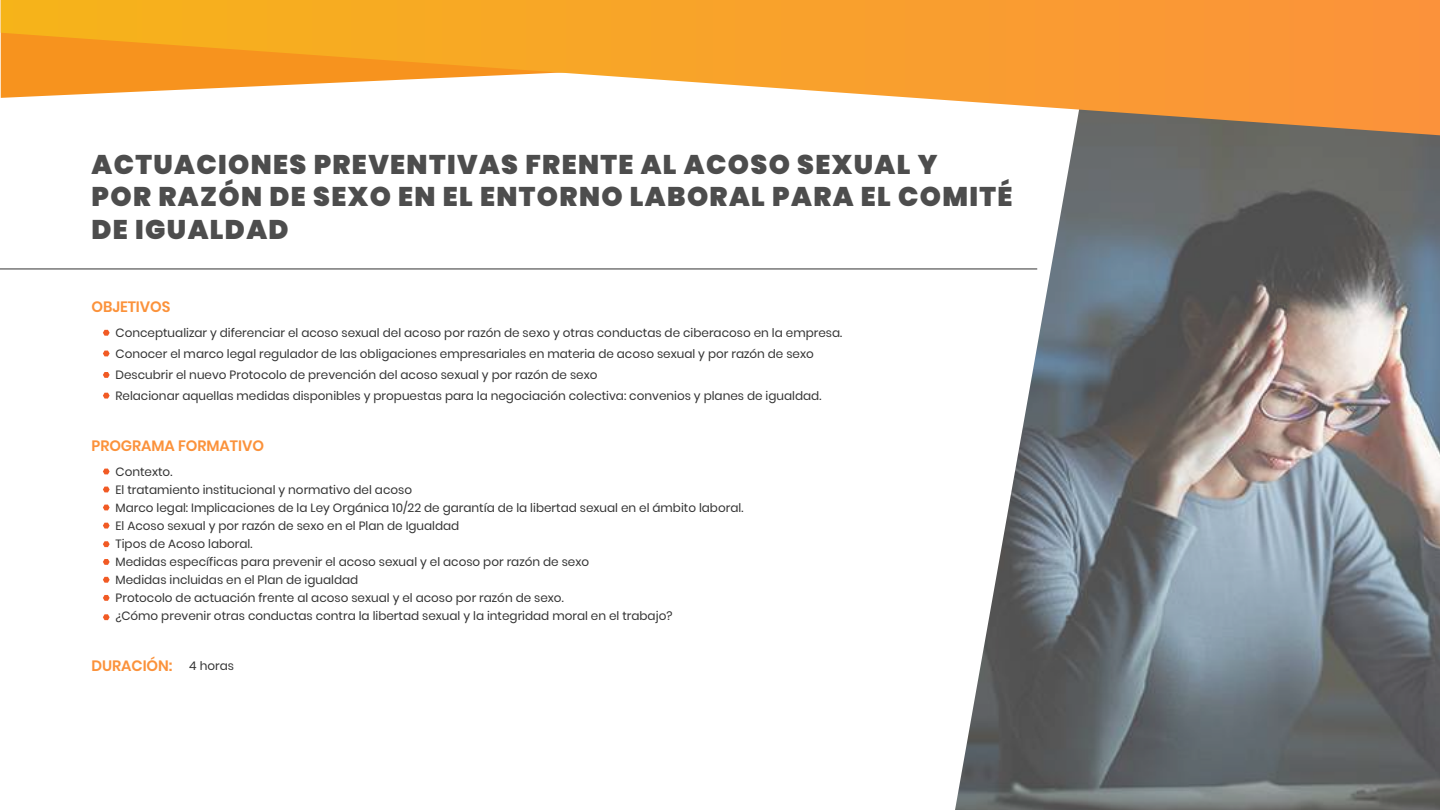
<style>
.page{position:relative;width:1440px;height:810px;background:#fff}
.page>*{position:absolute;margin:0;border:0;box-sizing:border-box;transform-origin:0 0}
.t1{font:900 27px/32.4px "Poppins";letter-spacing:.05em;color:#4d4d4d}
.t2{font:600 15px "Poppins";letter-spacing:-.005em;color:#fb923b}
.t3{font:12px/18px "Poppins";color:#333}
</style>
<div class="page">
<hr style="left:0;top:269px;width:1037px;height:1px;background:#333">
<img style="left:955px;top:135px;width:485px;height:675px">
<svg style="left:103px;top:330px;width:7px;height:6px"></svg>
<svg style="left:103px;top:351px;width:7px;height:5px"></svg>
<svg style="left:103px;top:372px;width:7px;height:6px"></svg>
<svg style="left:103px;top:393px;width:7px;height:6px"></svg>
<svg style="left:103px;top:469px;width:7px;height:5px"></svg>
<svg style="left:103px;top:487px;width:7px;height:5px"></svg>
<svg style="left:103px;top:505px;width:7px;height:5px"></svg>
<svg style="left:103px;top:523px;width:7px;height:6px"></svg>
<svg style="left:103px;top:541px;width:7px;height:6px"></svg>
<svg style="left:103px;top:595px;width:7px;height:6px"></svg>
<svg style="left:103px;top:614px;width:7px;height:6px"></svg>
<svg style="left:103px;top:559px;width:7px;height:6px"></svg>
<svg style="left:103px;top:577px;width:7px;height:6px"></svg>
<svg style="left:1px;top:0;width:1439px;height:135px"></svg>
<h1 class="t1" style="left:92px;top:148px;width:923px">ACTUACIONES PREVENTIVAS FRENTE AL ACOSO SEXUAL Y<br>POR RAZÓN DE SEXO EN EL ENTORNO LABORAL PARA EL COMITÉ<br>DE IGUALDAD</h1>
<p class="t2" style="left:92px;top:298px;width:80px">OBJETIVOS</p>
<p class="t3" style="left:116px;top:322px;width:728px;line-height:21px">Conceptualizar y diferenciar el acoso sexual del acoso por razón de sexo y otras conductas de ciberacoso en la empresa.<br>Conocer el marco legal regulador de las obligaciones empresariales en materia de acoso sexual y por razón de sexo Descubrir el nuevo Protocolo de prevención del acoso sexual y por razón de sexo<br>Relacionar aquellas medidas disponibles y propuestas para la negociación colectiva: convenios y planes de igualdad.</p>
<p class="t2" style="left:92px;top:437px;width:174px">PROGRAMA FORMATIVO</p>
<p class="t3" style="left:116px;top:463px;width:629px">Contexto.<br>El tratamiento institucional y normativo del acoso<br>Marco legal: Implicaciones de la Ley Orgánica 10/22 de garantía de la libertad sexual en el ámbito laboral.<br>El Acoso sexual y por razón de sexo en el Plan de Igualdad<br>Tipos de Acoso laboral.<br>Medidas específicas para prevenir el acoso sexual y el acoso por razón de sexo<br>Medidas incluidas en el Plan de igualdad<br>Protocolo de actuación frente al acoso sexual y el acoso por razón de sexo.<br>¿Cómo prevenir otras conductas contra la libertad sexual y la integridad moral en el trabajo?</p>
<p class="t3" style="left:189px;top:657px;width:46px">4 horas</p>
<p class="t2" style="left:92px;top:657px;width:82px">DURACIÓN:</p>
</div>
